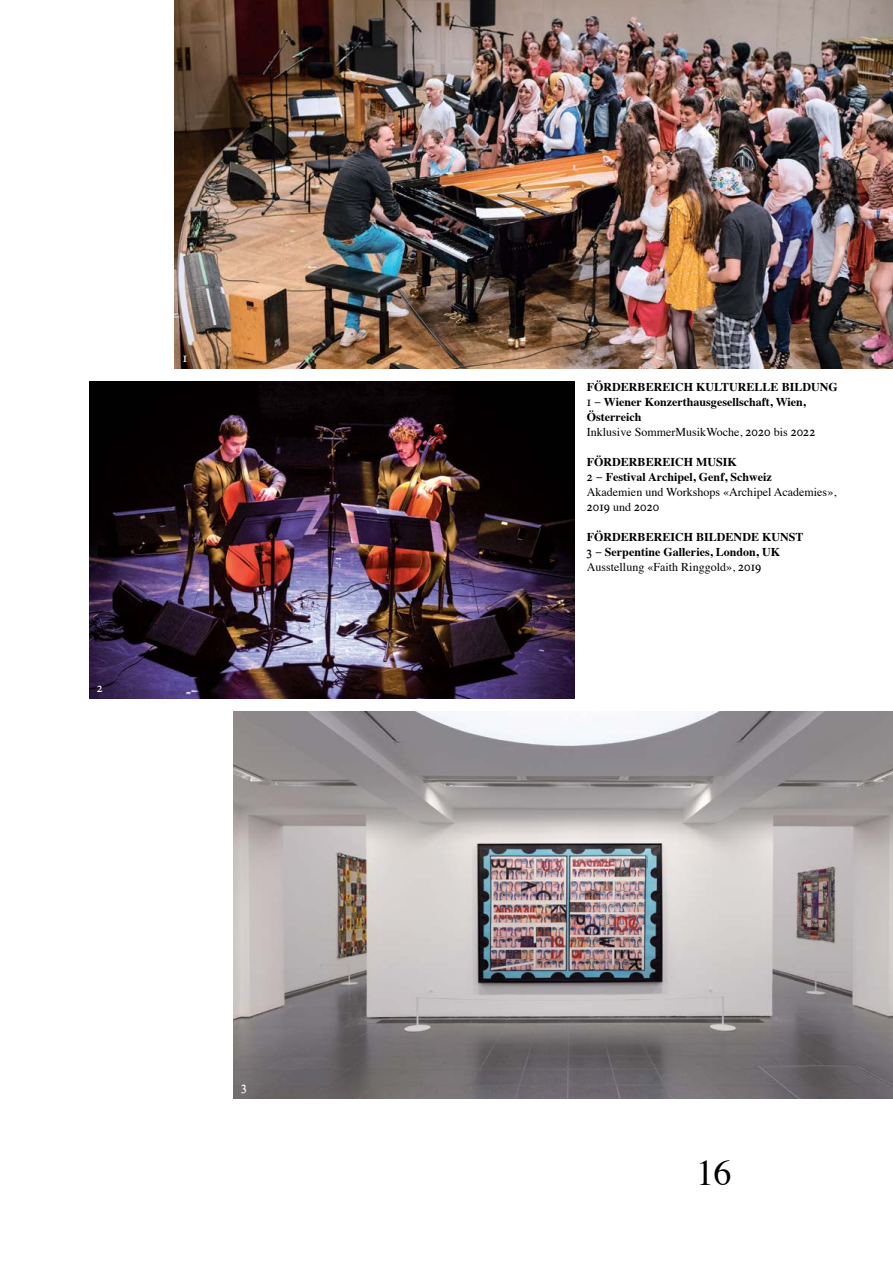
<style>
.page{position:relative;width:893px;height:1263px;background:#fff}
.page>*{position:absolute;margin:0;border:0;box-sizing:border-box;transform-origin:0 0}
.t1{font:36px "Times";color:#000}
.t2{font:700 12px/15px "Times";color:#000}
.t3{font:12px "Times Expert BQ";color:#000}
.t4{font:12px "Times Expert BQ";color:#fff}
.s1{font-family:"Times Expert BQ";font-weight:400}
.s2{font-weight:400}
.s3{font-family:"Times"}
</style>
<div class="page">
<img style="left:233px;top:712px;width:660px;height:387px">
<img style="left:174px;top:0;width:719px;height:369px">
<img style="left:89px;top:381px;width:486px;height:318px">
<p class="t4" style="left:183px;top:351px;width:6px">1</p>
<p class="t4" style="left:97px;top:680px;width:7px">2</p>
<p class="t4" style="left:241px;top:1079px;width:7px">3</p>
<p class="t2" style="left:587px;top:381px;width:253px">FÖRDERBEREICH KULTURELLE BILDUNG <span class="s1">1 –</span> Wiener Konzerthausgesellschaft, Wien, Österreich<br><span class="s2">Inklusive SommerMusikWoche,</span> <span class="s1">2020</span> <span class="s2">bis</span> <span class="s1">2022</span></p>
<p class="t2" style="left:587px;top:456px;width:251px">FÖRDERBEREICH MUSIK<br><span class="s1">2 –</span> Festival Archipel, Genf, Schweiz<br><span class="s2">Akademien und Workshops «Archipel Academies»,</span></p>
<p class="t3" style="left:587px;top:500px;width:74px">2019 <span class="s3">und</span> 2020</p>
<p class="t2" style="left:587px;top:531px;width:218px">FÖRDERBEREICH BILDENDE KUNST<br><span class="s1">3 –</span> Serpentine Galleries, London, UK<br><span class="s2">Ausstellung «Faith Ringgold»,</span> <span class="s1">2019</span></p>
<h1 class="t1" style="left:696px;top:1157px;width:37px">16</h1>
</div>
